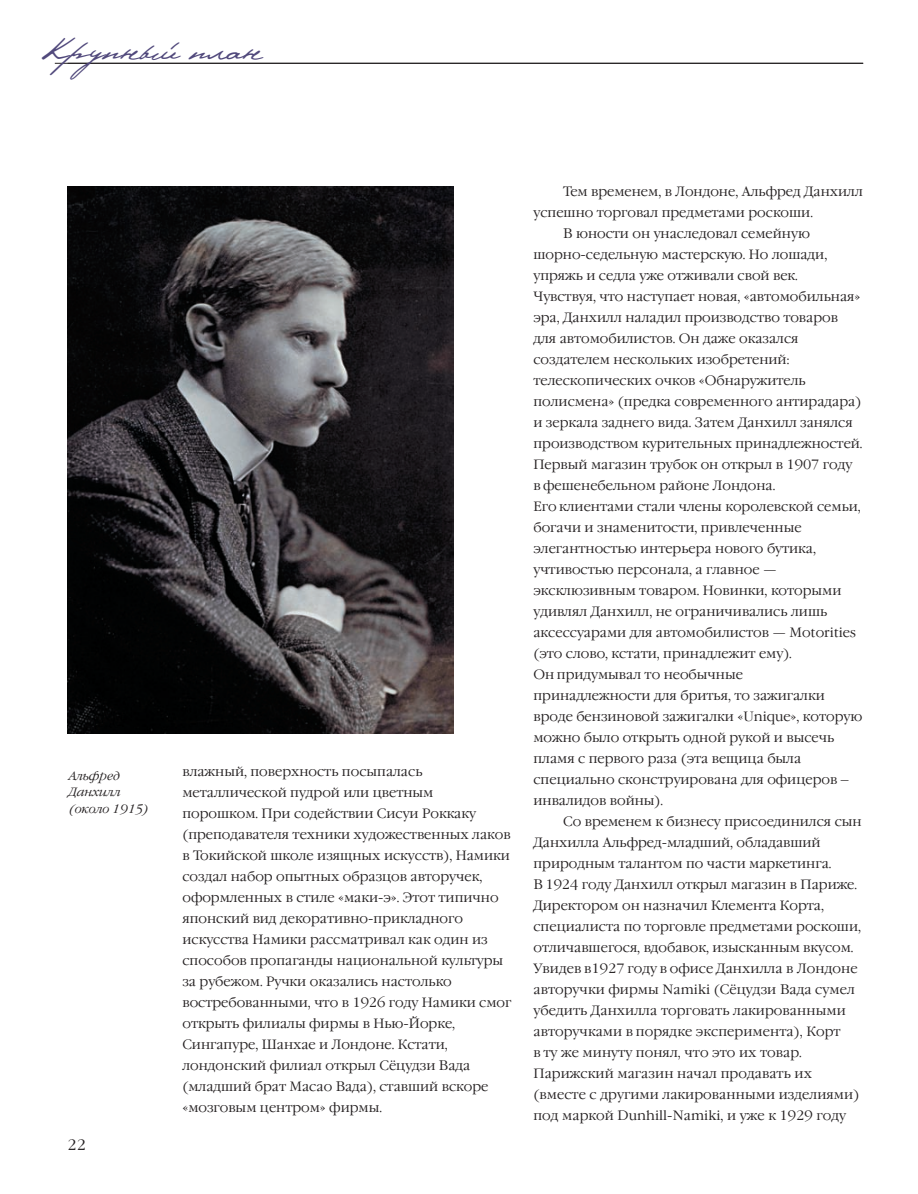
<style>
.page{position:relative;width:918px;height:1194px;background:#fff}
.page>*{position:absolute;margin:0;border:0;box-sizing:border-box;transform-origin:0 0}
.t1{font:33px "Pushkin";color:#51497c}
.t2{font:300 15px "Garamond C";color:#231f20}
.t3{font:300 13.5px/21px "Garamond C";color:#231f20}
.t4{font:italic 300 12px/16.5px "Garamond C";color:#231f20}
</style>
<div class="page">
<svg style="left:54px;top:62px;width:810px;height:672px"></svg>
<h1 class="t1" style="left:42px;top:34px;width:221px">Крупный план</h1>
<p class="t4" style="left:69px;top:767px;width:81px">Альфред<br>Данхилл (около 1915)</p>
<p class="t2" style="left:68px;top:1136px;width:20px">22</p>
<p class="t3" style="left:182px;top:761px;width:330px">влажный, поверхность посыпалась металлической пудрой или цветным порошком. При содействии Сисуи Роккаку (преподавателя техники художественных лаков в Токийской школе изящных искусств), Намики создал набор опытных образцов авторучек, оформленных в стиле «маки-э». Этот типично японский вид декоративно-прикладного искусства Намики рассматривал как один из способов пропаганды национальной культуры за рубежом. Ручки оказались настолько востребованными, что в 1926 году Намики смог открыть филиалы фирмы в Нью-Йорке, Сингапуре, Шанхае и Лондоне. Кстати, лондонский филиал открыл Сёцудзи Вада (младший брат Масао Вада), ставший вскоре «мозговым центром» фирмы.</p>
<p class="t3" style="left:563px;top:181px;width:301px">Тем временем, в Лондоне, Альфред Данхилл</p>
<p class="t3" style="left:533px;top:202px;width:281px">успешно торговал предметами роскоши.</p>
<p class="t3" style="left:563px;top:223px;width:248px">В юности он унаследовал семейную</p>
<p class="t3" style="left:533px;top:244px;width:295px">шорно-седельную мастерскую. Но лошади,</p>
<p class="t3" style="left:533px;top:265px;width:266px">упряжь и седла уже отживали свой век.</p>
<p class="t3" style="left:533px;top:286px;width:328px">Чувствуя, что наступает новая, «автомобильная»</p>
<p class="t3" style="left:533px;top:307px;width:306px">эра, Данхилл наладил производство товаров</p>
<p class="t3" style="left:533px;top:328px;width:266px">для автомобилистов. Он даже оказался</p>
<p class="t3" style="left:533px;top:349px;width:257px">создателем нескольких изобретений:</p>
<p class="t3" style="left:533px;top:370px;width:274px">телескопических очков «Обнаружитель</p>
<p class="t3" style="left:533px;top:391px;width:329px">полисмена» (предка современного антирадара)</p>
<p class="t3" style="left:533px;top:412px;width:321px">и зеркала заднего вида. Затем Данхилл занялся</p>
<p class="t3" style="left:533px;top:433px;width:330px">производством курительных принадлежностей.</p>
<p class="t3" style="left:533px;top:454px;width:320px">Первый магазин трубок он открыл в 1907 году</p>
<p class="t3" style="left:533px;top:475px;width:243px">в фешенебельном районе Лондона.</p>
<p class="t3" style="left:533px;top:496px;width:329px">Его клиентами стали члены королевской семьи,</p>
<p class="t3" style="left:533px;top:517px;width:270px">богачи и знаменитости, привлеченные</p>
<p class="t3" style="left:533px;top:538px;width:284px">элегантностью интерьера нового бутика,</p>
<p class="t3" style="left:533px;top:559px;width:245px">учтивостью персонала, а главное —</p>
<p class="t3" style="left:533px;top:580px;width:309px">эксклюзивным товаром. Новинки, которыми</p>
<p class="t3" style="left:533px;top:601px;width:295px">удивлял Данхилл, не ограничивались лишь</p>
<p class="t3" style="left:533px;top:622px;width:324px">аксессуарами для автомобилистов — Motorities</p>
<p class="t3" style="left:533px;top:643px;width:260px">(это слово, кстати, принадлежит ему).</p>
<p class="t3" style="left:533px;top:664px;width:211px">Он придумывал то необычные</p>
<p class="t3" style="left:533px;top:685px;width:293px">принадлежности для бритья, то зажигалки</p>
<p class="t3" style="left:533px;top:706px;width:330px">вроде бензиновой зажигалки «Unique», которую</p>
<p class="t3" style="left:533px;top:727px;width:302px">можно было открыть одной рукой и высечь</p>
<p class="t3" style="left:533px;top:748px;width:269px">пламя с первого раза (эта вещица была</p>
<p class="t3" style="left:533px;top:769px;width:317px">специально сконструирована для офицеров –</p>
<p class="t3" style="left:533px;top:790px;width:131px">инвалидов войны).</p>
<p class="t3" style="left:563px;top:811px;width:300px">Со временем к бизнесу присоединился сын</p>
<p class="t3" style="left:533px;top:832px;width:289px">Данхилла Альфред-младший, обладавший</p>
<p class="t3" style="left:533px;top:853px;width:299px">природным талантом по части маркетинга.</p>
<p class="t3" style="left:533px;top:874px;width:325px">В 1924 году Данхилл открыл магазин в Париже.</p>
<p class="t3" style="left:533px;top:895px;width:292px">Директором он назначил Клемента Корта,</p>
<p class="t3" style="left:533px;top:916px;width:329px">специалиста по торговле предметами роскоши,</p>
<p class="t3" style="left:533px;top:937px;width:321px">отличавшегося, вдобавок, изысканным вкусом.</p>
<p class="t3" style="left:533px;top:958px;width:325px">Увидев в1927 году в офисе Данхилла в Лондоне</p>
<p class="t3" style="left:533px;top:979px;width:323px">авторучки фирмы Namiki (Сёцудзи Вада сумел</p>
<p class="t3" style="left:533px;top:1000px;width:314px">убедить Данхилла торговать лакированными</p>
<p class="t3" style="left:533px;top:1021px;width:308px">авторучками в порядке эксперимента), Корт</p>
<p class="t3" style="left:533px;top:1042px;width:270px">в ту же минуту понял, что это их товар.</p>
<p class="t3" style="left:533px;top:1063px;width:280px">Парижский магазин начал продавать их</p>
<p class="t3" style="left:533px;top:1084px;width:327px">(вместе с другими лакированными изделиями)</p>
<p class="t3" style="left:533px;top:1105px;width:314px">под маркой Dunhill-Namiki, и уже к 1929 году</p>
</div>
